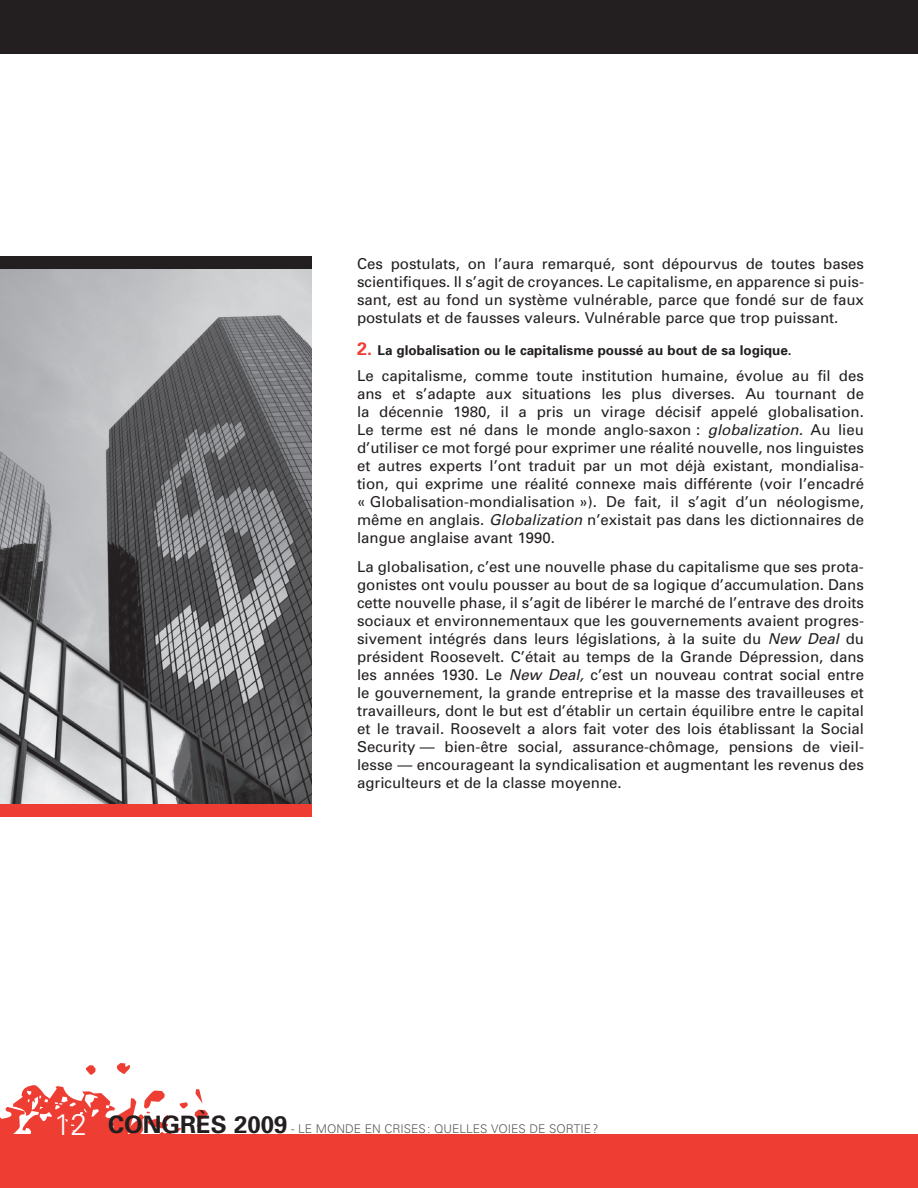
<style>
.page{position:relative;width:918px;height:1188px;background:#fff}
.page>*{position:absolute;margin:0;border:0;box-sizing:border-box;transform-origin:0 0}
.t1{font:15px/18px "Univers";color:#231f20;text-align:justify}
.t2{font:700 13.5px "Univers";color:#231f20}
.t3{font:300 12px "Univers";color:#57585a}
.s1{font-size:18px;color:#ee3e34}
.s2{font-style:italic}
.s3{font-size:29.85px;color:#fff}
.s4{font-weight:700;font-size:24px;color:#231f20}
</style>
<div class="page">
<div style="left:0;top:0;width:918px;height:53px;background:#231f20"></div>
<svg style="left:0;top:1063px;width:208px;height:71px"></svg>
<div style="left:0;top:1134px;width:918px;height:54px;background:#ee3e34"></div>
<img style="left:0;top:269px;width:311px;height:535px">
<div style="left:0;top:256px;width:312px;height:13px;background:#231f20"></div>
<div style="left:0;top:804px;width:312px;height:13px;background:#ee3e34"></div>
<p class="t1" style="left:357px;top:254px;width:509px">Ces postulats, on l’aura remarqué, sont dépourvus de toutes bases scientifiques. Il s’agit de croyances. Le capitalisme, en apparence si puis&shy;sant, est au fond un système vulnérable, parce que fondé sur de faux postulats et de fausses valeurs. Vulnérable parce que trop puissant.</p>
<p class="t2" style="left:357px;top:342px;width:436px"><span class="s1">2.</span> La globalisation ou le capitalisme poussé au bout de sa logique.</p>
<p class="t1" style="left:357px;top:366px;width:509px">Le capitalisme, comme toute institution humaine, évolue au fil des ans et s’adapte aux situations les plus diverses. Au tournant de la décennie 1980, il a pris un virage décisif appelé globalisation.<br>Le terme est né dans le monde anglo-saxon : <span class="s2">globalization.</span> Au lieu d’utiliser ce mot forgé pour exprimer une réalité nouvelle, nos linguistes et autres experts l’ont traduit par un mot déjà existant, mondialisa&shy;tion, qui exprime une réalité connexe mais différente (voir l’encadré « Globalisation-mondialisation »). De fait, il s’agit d’un néologisme, même en anglais. <span class="s2">Globalization</span> n’existait pas dans les dictionnaires de langue anglaise avant 1990.</p>
<p class="t1" style="left:357px;top:557px;width:509px">La globalisation, c’est une nouvelle phase du capitalisme que ses prota&shy;gonistes ont voulu pousser au bout de sa logique d’accumulation. Dans cette nouvelle phase, il s’agit de libérer le marché de l’entrave des droits sociaux et environnementaux que les gouvernements avaient progres&shy;sivement intégrés dans leurs législations, à la suite du <span class="s2">New Deal</span> du président Roosevelt. C’était au temps de la Grande Dépression, dans les années 1930. Le <span class="s2">New Deal,</span> c’est un nouveau contrat social entre le gouvernement, la grande entreprise et la masse des travailleuses et travailleurs, dont le but est d’établir un certain équilibre entre le capital et le travail. Roosevelt a alors fait voter des lois établissant la Social Security — bien-être social, assurance-chômage, pensions de vieil&shy;lesse — encourageant la syndicalisation et augmentant les revenus des agriculteurs et de la classe moyenne.</p>
<p class="t3" style="left:54px;top:1122px;width:546px"><span class="s3">12</span> <span class="s4">CONGRÈS 2009</span> - LE MONDE EN CRISES: QUELLES VOIES DE SORTIE?</p>
</div>
